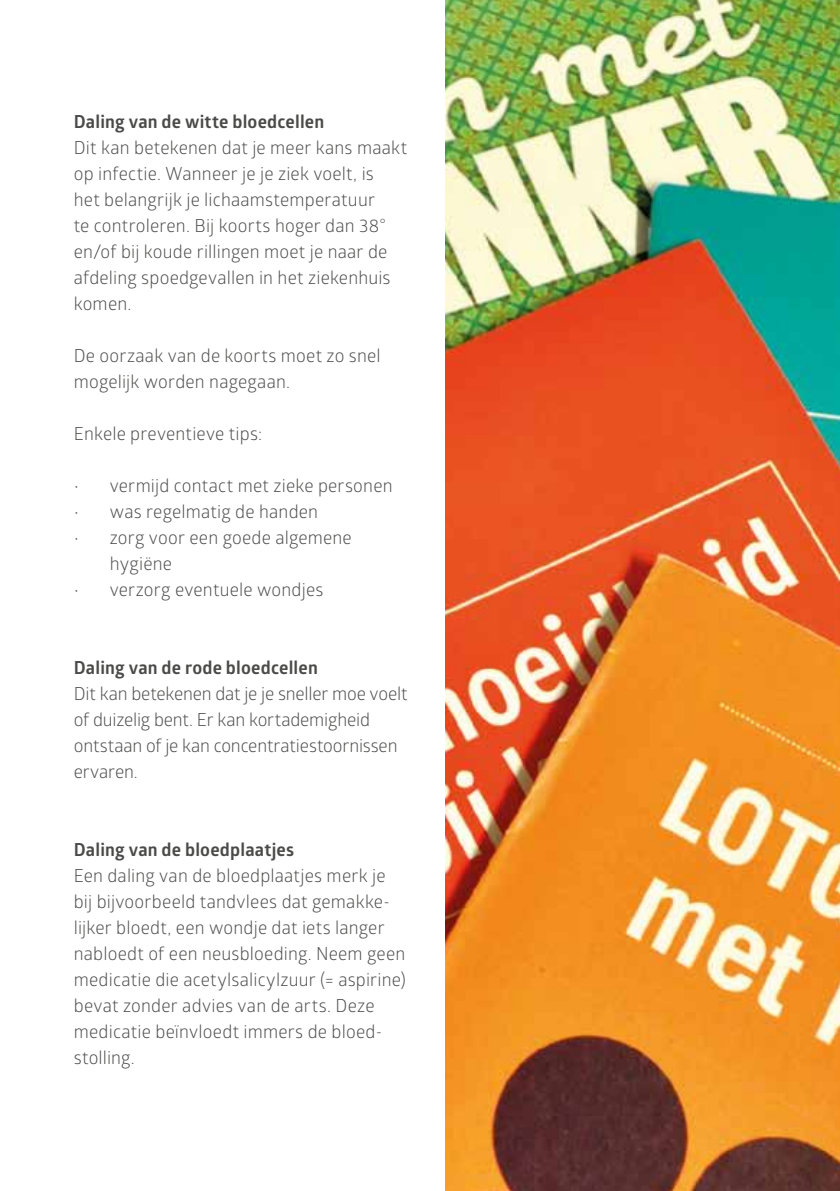
<style>
.page{position:relative;width:840px;height:1191px;background:#fff}
.page>*{position:absolute;margin:0;border:0;box-sizing:border-box;transform-origin:0 0}
.t1{font:18px/26px "Glober";letter-spacing:.01em;color:#4a4a49}
.t2{font:18px/26px "Glober";letter-spacing:-.01em;color:#4a4a49}
.t3{font:700 18px "Glober";letter-spacing:.01em;color:#4a4a49}
</style>
<div class="page">
<img style="left:445px;top:0;width:394px;height:1191px">
<p class="t3" style="left:74px;top:109px;width:252px">Daling van de witte bloedcellen</p>
<p class="t1" style="left:74px;top:134px;width:335px">Dit kan betekenen dat je meer kans maakt op infectie. Wanneer je je ziek voelt, is<br>het belangrijk je lichaamstemperatuur<br>te controleren. Bij koorts hoger dan 38° en/of bij koude rillingen moet je naar de afdeling spoedgevallen in het ziekenhuis komen.</p>
<p class="t1" style="left:74px;top:342px;width:308px">De oorzaak van de koorts moet zo snel mogelijk worden nagegaan.</p>
<p class="t1" style="left:74px;top:420px;width:190px">Enkele preventieve tips:</p>
<p class="t1" style="left:74px;top:472px;width:320px">• vermijd contact met zieke personen</p>
<p class="t1" style="left:74px;top:498px;width:246px">• was regelmatig de handen</p>
<p class="t1" style="left:110px;top:524px;width:243px;text-indent:-36px">• zorg voor een goede algemene hygiëne</p>
<p class="t1" style="left:74px;top:576px;width:251px">• verzorg eventuele wondjes</p>
<p class="t3" style="left:74px;top:655px;width:245px">Daling van de rode bloedcellen</p>
<p class="t2" style="left:74px;top:680px;width:335px">Dit kan betekenen dat je je sneller moe voelt of duizelig bent. Er kan kortademigheid ontstaan of je kan concentratiestoornissen ervaren.</p>
<p class="t3" style="left:74px;top:837px;width:222px">Daling van de bloedplaatjes</p>
<p class="t1" style="left:74px;top:862px;width:333px">Een daling van de bloedplaatjes merk je bij bijvoorbeeld tandvlees dat gemakke&shy;lijker bloedt, een wondje dat iets langer nabloedt of een neusbloeding. Neem geen medicatie die acetylsalicylzuur (= aspirine) bevat zonder advies van de arts. Deze medicatie beïnvloedt immers de bloed&shy;stolling.</p>
</div>
